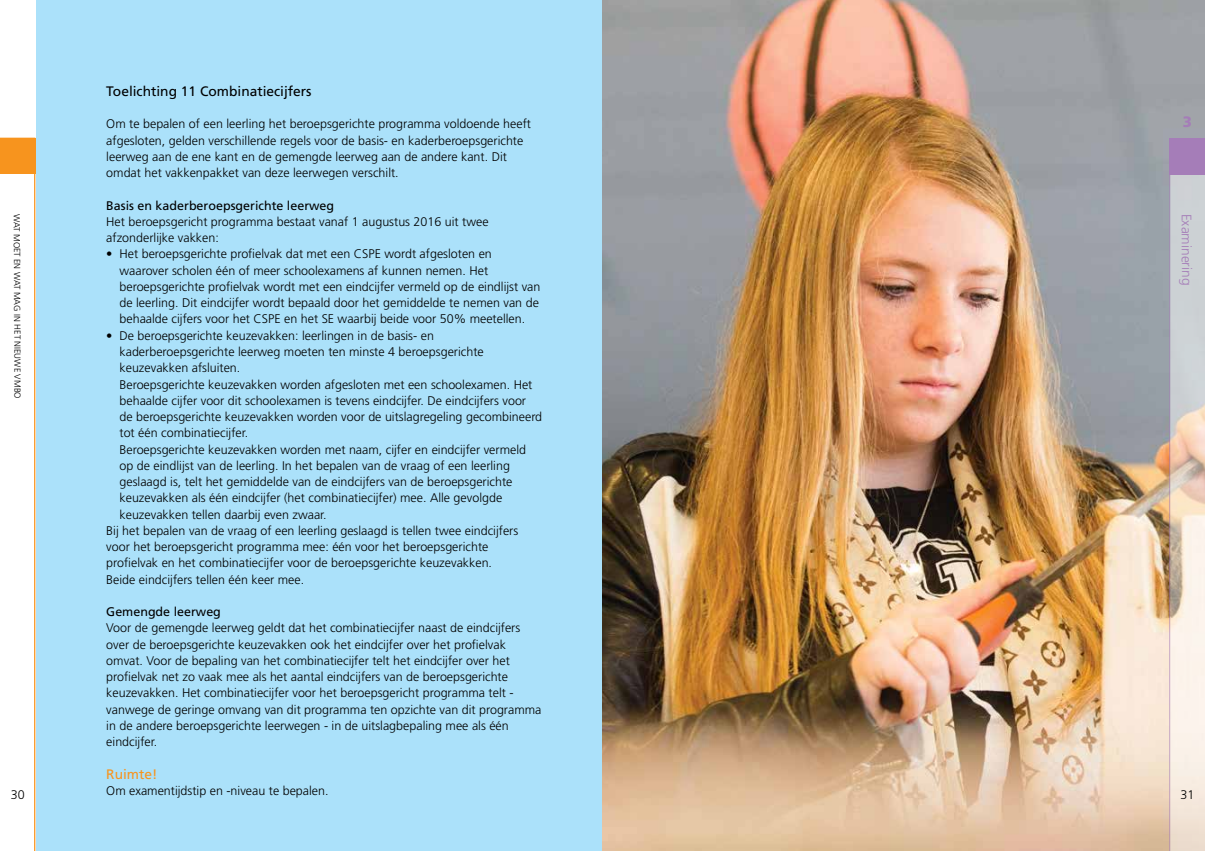
<style>
.page{position:relative;width:1205px;height:851px;background:#fff}
.page>*{position:absolute;margin:0;border:0;box-sizing:border-box;transform-origin:0 0}
.t1{font:900 15px "Frutiger";color:#a57db8}
.t2{font:13.75px "Frutiger";color:#000}
.t3{font:300 13.75px "Frutiger";letter-spacing:-.005em;color:#a57db8}
.t4{font:13.75px "Frutiger";color:#f7941e}
.t5{font:300 12.5px/16.2px "Frutiger";color:#000}
.t6{font:12.5px "Frutiger";color:#000}
.t7{font:300 8.75px "Frutiger";letter-spacing:-.005em;color:#000}
</style>
<div class="page">
<svg style="left:34px;top:174px;width:1px;height:676px"></svg>
<div style="left:0;top:138px;width:35px;height:36px;background:#f7941e"></div>
<div style="left:36px;top:0;width:566px;height:850px;background:#abe1fa"></div>
<img style="left:602px;top:0;width:603px;height:850px">
<svg style="left:1169px;top:174px;width:36px;height:676px;background:#dcd1ce"></svg>
<div style="left:1169px;top:138px;width:36px;height:36px;background:#a57db8"></div>
<p class="t7" style="left:22px;top:214px;width:186px;rotate:90deg">WAT MOET EN WAT MAG IN HET NIEUWE VMBO</p>
<p class="t5" style="left:11px;top:786px;width:15px">30</p>
<p class="t2" style="left:106px;top:83px;width:207px">Toelichting 11 Combinatiecijfers</p>
<p class="t5" style="left:106px;top:116px;width:426px">Om te bepalen of een leerling het beroepsgerichte programma voldoende heeft afgesloten, gelden verschillende regels voor de basis- en kaderberoepsgerichte leerweg aan de ene kant en de gemengde leerweg aan de andere kant. Dit omdat het vakkenpakket van deze leerwegen verschilt.</p>
<p class="t6" style="left:106px;top:198px;width:229px">Basis en kaderberoepsgerichte leerweg</p>
<p class="t5" style="left:106px;top:213px;width:384px">Het beroepsgericht programma bestaat vanaf 1 augustus 2016 uit twee afzonderlijke vakken:</p>
<p class="t5" style="left:119px;top:246px;width:422px;text-indent:-13px">• Het beroepsgerichte profielvak dat met een CSPE wordt afgesloten en waarover scholen één of meer schoolexamens af kunnen nemen. Het beroepsgerichte profielvak wordt met een eindcijfer vermeld op de eindlijst van de leerling. Dit eindcijfer wordt bepaald door het gemiddelde te nemen van de behaalde cijfers voor het CSPE en het SE waarbij beide voor 50% meetellen.</p>
<p class="t5" style="left:106px;top:327px;width:329px">• De beroepsgerichte keuzevakken: leerlingen in de basis- en</p>
<p class="t5" style="left:119px;top:343px;width:366px">kaderberoepsgerichte leerweg moeten ten minste 4 beroepsgerichte</p>
<p class="t5" style="left:119px;top:360px;width:122px">keuzevakken afsluiten.</p>
<p class="t5" style="left:119px;top:376px;width:414px">Beroepsgerichte keuzevakken worden afgesloten met een schoolexamen. Het</p>
<p class="t5" style="left:119px;top:392px;width:408px">behaalde cijfer voor dit schoolexamen is tevens eindcijfer. De eindcijfers voor</p>
<p class="t5" style="left:119px;top:408px;width:424px">de beroepsgerichte keuzevakken worden voor de uitslagregeling gecombineerd</p>
<p class="t5" style="left:119px;top:425px;width:130px">tot één combinatiecijfer.</p>
<p class="t5" style="left:119px;top:441px;width:408px">Beroepsgerichte keuzevakken worden met naam, cijfer en eindcijfer vermeld</p>
<p class="t5" style="left:119px;top:457px;width:392px">op de eindlijst van de leerling. In het bepalen van de vraag of een leerling</p>
<p class="t5" style="left:119px;top:473px;width:394px">geslaagd is, telt het gemiddelde van de eindcijfers van de beroepsgerichte</p>
<p class="t5" style="left:119px;top:490px;width:384px">keuzevakken als één eindcijfer (het combinatiecijfer) mee. Alle gevolgde</p>
<p class="t5" style="left:119px;top:506px;width:209px">keuzevakken tellen daarbij even zwaar.</p>
<p class="t5" style="left:106px;top:522px;width:413px">Bij het bepalen van de vraag of een leerling geslaagd is tellen twee eindcijfers</p>
<p class="t5" style="left:106px;top:538px;width:384px">voor het beroepsgericht programma mee: één voor het beroepsgerichte</p>
<p class="t5" style="left:106px;top:555px;width:387px">profielvak en het combinatiecijfer voor de beroepsgerichte keuzevakken.</p>
<p class="t5" style="left:106px;top:571px;width:199px">Beide eindcijfers tellen één keer mee.</p>
<p class="t6" style="left:106px;top:604px;width:116px">Gemengde leerweg</p>
<p class="t5" style="left:106px;top:620px;width:437px">Voor de gemengde leerweg geldt dat het combinatiecijfer naast de eindcijfers over de beroepsgerichte keuzevakken ook het eindcijfer over het profielvak omvat. Voor de bepaling van het combinatiecijfer telt het eindcijfer over het profielvak net zo vaak mee als het aantal eindcijfers van de beroepsgerichte keuzevakken. Het combinatiecijfer voor het beroepsgericht programma telt - vanwege de geringe omvang van dit programma ten opzichte van dit programma in de andere beroepsgerichte leerwegen - in de uitslagbepaling mee als één eindcijfer.</p>
<p class="t4" style="left:106px;top:765px;width:53px">Ruimte!</p>
<p class="t5" style="left:106px;top:782px;width:224px">Om examentijdstip en -niveau te bepalen.</p>
<p class="t1" style="left:1182px;top:112px;width:11px">3</p>
<p class="t3" style="left:1194px;top:213px;width:73px;rotate:90deg">Examinering</p>
<p class="t5" style="left:1180px;top:786px;width:15px">31</p>
</div>
